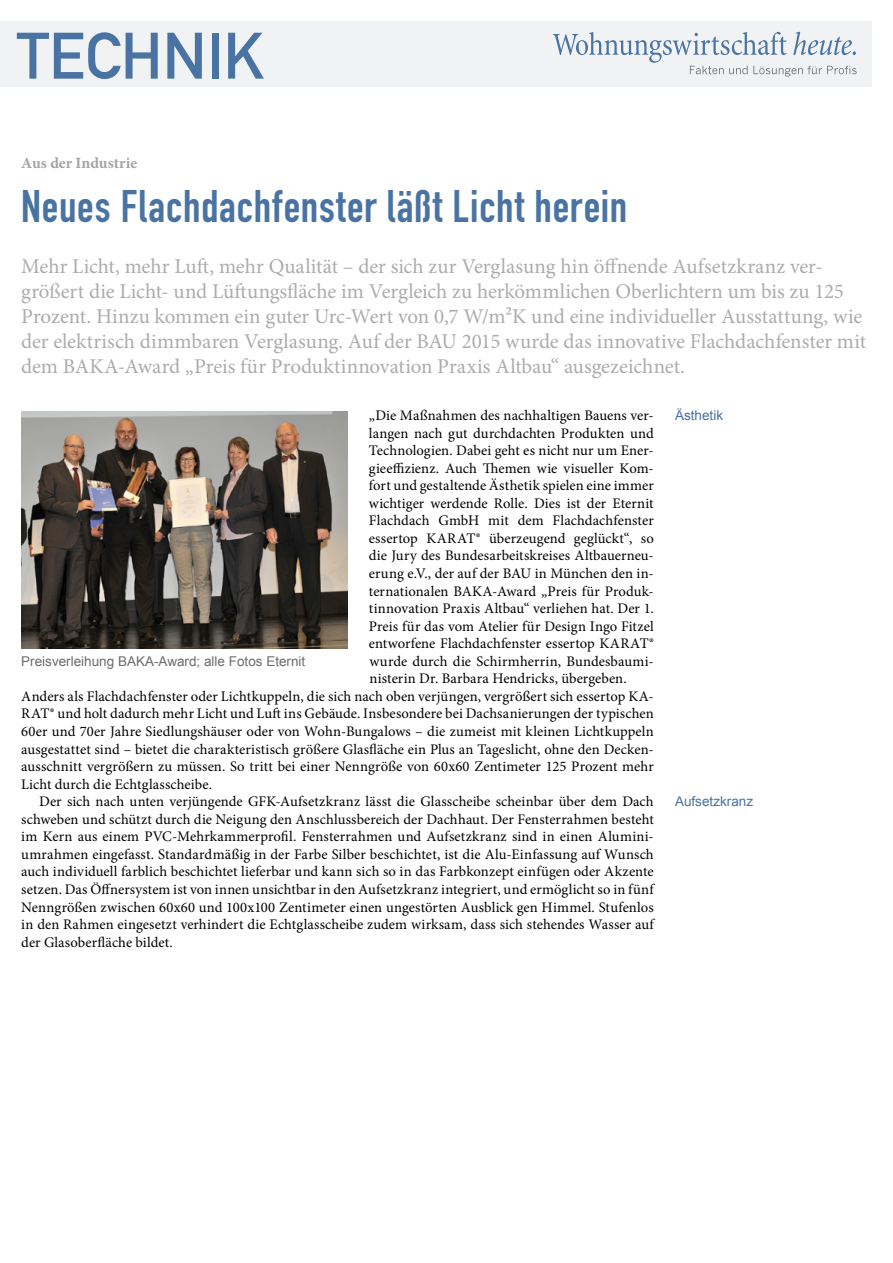
<style>
.page{position:relative;width:893px;height:1263px;background:#fff}
.page>*{position:absolute;margin:0;border:0;box-sizing:border-box;transform-origin:0 0}
.t1{font:64.5px "DIN Mittelschrift";color:#4973a3}
.Überschrift_Groß{font:45px "DIN Engschrift";letter-spacing:.015em;color:#4973a3}
.Anlesetext{font:21px/25.2px "Minion Pro";letter-spacing:-.005em;color:#acacac}
.Kategorie{font:700 15.75px "Minion Pro";color:#a4a4a4}
.Fließtext_erste_Zeil{font:14.7px/17.5px "Minion Pro";letter-spacing:.005em;color:#000;text-align:justify}
.Fliesstext{font:14.7px/17.5px "Minion Pro";letter-spacing:.005em;color:#000;text-align:justify}
.Bildunterschrift{font:13.5px "Arial";color:#6c6c6c}
.Info{font:13.5px "Arial";color:#4973a3}
</style>
<div class="page">
<div style="left:0;top:21px;width:872px;height:66px;background:#f1f2f3"></div>
<svg style="left:553px;top:32px;width:304px;height:45px"></svg>
<img style="left:21px;top:411px;width:327px;height:237px">
<h1 class="t1" style="left:17px;top:18px;width:249px">TECHNIK</h1>
<p class="Kategorie" style="left:21px;top:152px;width:118px">Aus der Industrie</p>
<p class="Überschrift_Groß" style="left:21px;top:180px;width:608px">Neues Flachdachfenster läßt Licht herein</p>
<p class="Anlesetext" style="left:21px;top:253px;width:846px">Mehr Licht, mehr Luft, mehr Qualität – der sich zur Verglasung hin öffnende Aufsetzkranz ver&shy;größert die Licht- und Lüftungsfläche im Vergleich zu herkömmlichen Oberlichtern um bis zu 125<br>Prozent. Hinzu kommen ein guter Urc-Wert von 0,7 W/m²K und eine individueller Ausstattung, wie der elektrisch dimmbaren Verglasung. Auf der BAU 2015 wurde das innovative Flachdachfenster mit dem BAKA-Award „Preis für Produktinnovation Praxis Altbau“ ausgezeichnet.</p>
<p class="Info" style="left:675px;top:406px;width:50px">Ästhetik</p>
<p class="Fließtext_erste_Zeil" style="left:369px;top:407px;width:286px">„Die Maßnahmen des nachhaltigen Bauens ver&shy;langen nach gut durchdachten Produkten und Technologien. Dabei geht es nicht nur um Ener&shy;gieeffizienz. Auch Themen wie visueller Kom&shy;fort und gestaltende Ästhetik spielen eine immer wichtiger werdende Rolle. Dies ist der Eternit Flachdach GmbH mit dem Flachdachfenster essertop KARAT® überzeugend geglückt“, so die Jury des Bundesarbeitskreises Altbauerneu&shy;erung e.V., der auf der BAU in München den in&shy;ternationalen BAKA-Award „Preis für Produk&shy;tinnovation Praxis Altbau“ verliehen hat. Der 1.<br>Preis für das vom Atelier für Design Ingo Fitzel entworfene Flachdachfenster essertop KARAT® wurde durch die Schirmherrin, Bundesbaumi&shy;nisterin Dr. Barbara Hendricks, übergeben.</p>
<p class="Fließtext_erste_Zeil" style="left:21px;top:687px;width:634px">Anders als Flachdachfenster oder Lichtkuppeln, die sich nach oben verjüngen, vergrößert sich essertop KA-RAT® und holt dadurch mehr Licht und Luft ins Gebäude. Insbesondere bei Dachsanierungen der typischen 60er und 70er Jahre Siedlungshäuser oder von Wohn-Bungalows – die zumeist mit kleinen Lichtkuppeln ausgestattet sind – bietet die charakteristisch größere Glasfläche ein Plus an Tageslicht, ohne den Decken&shy;ausschnitt vergrößern zu müssen. So tritt bei einer Nenngröße von 60x60 Zentimeter 125 Prozent mehr Licht durch die Echtglasscheibe.</p>
<p class="Fliesstext" style="left:21px;top:793px;width:634px;text-indent:18px">Der sich nach unten verjüngende GFK-Aufsetzkranz lässt die Glasscheibe scheinbar über dem Dach schweben und schützt durch die Neigung den Anschlussbereich der Dachhaut. Der Fensterrahmen besteht im Kern aus einem PVC-Mehrkammerprofil. Fensterrahmen und Aufsetzkranz sind in einen Alumini&shy;umrahmen eingefasst. Standardmäßig in der Farbe Silber beschichtet, ist die Alu-Einfassung auf Wunsch auch individuell farblich beschichtet lieferbar und kann sich so in das Farbkonzept einfügen oder Akzente setzen. Das Öffnersystem ist von innen unsichtbar in den Aufsetzkranz integriert, und ermöglicht so in fünf Nenngrößen zwischen 60x60 und 100x100 Zentimeter einen ungestörten Ausblick gen Himmel. Stufenlos in den Rahmen eingesetzt verhindert die Echtglasscheibe zudem wirksam, dass sich stehendes Wasser auf der Glasoberfläche bildet.</p>
<p class="Bildunterschrift" style="left:21px;top:652px;width:286px">Preisverleihung BAKA-Award; alle Fotos Eternit</p>
<p class="Info" style="left:675px;top:793px;width:80px">Aufsetzkranz</p>
</div>
